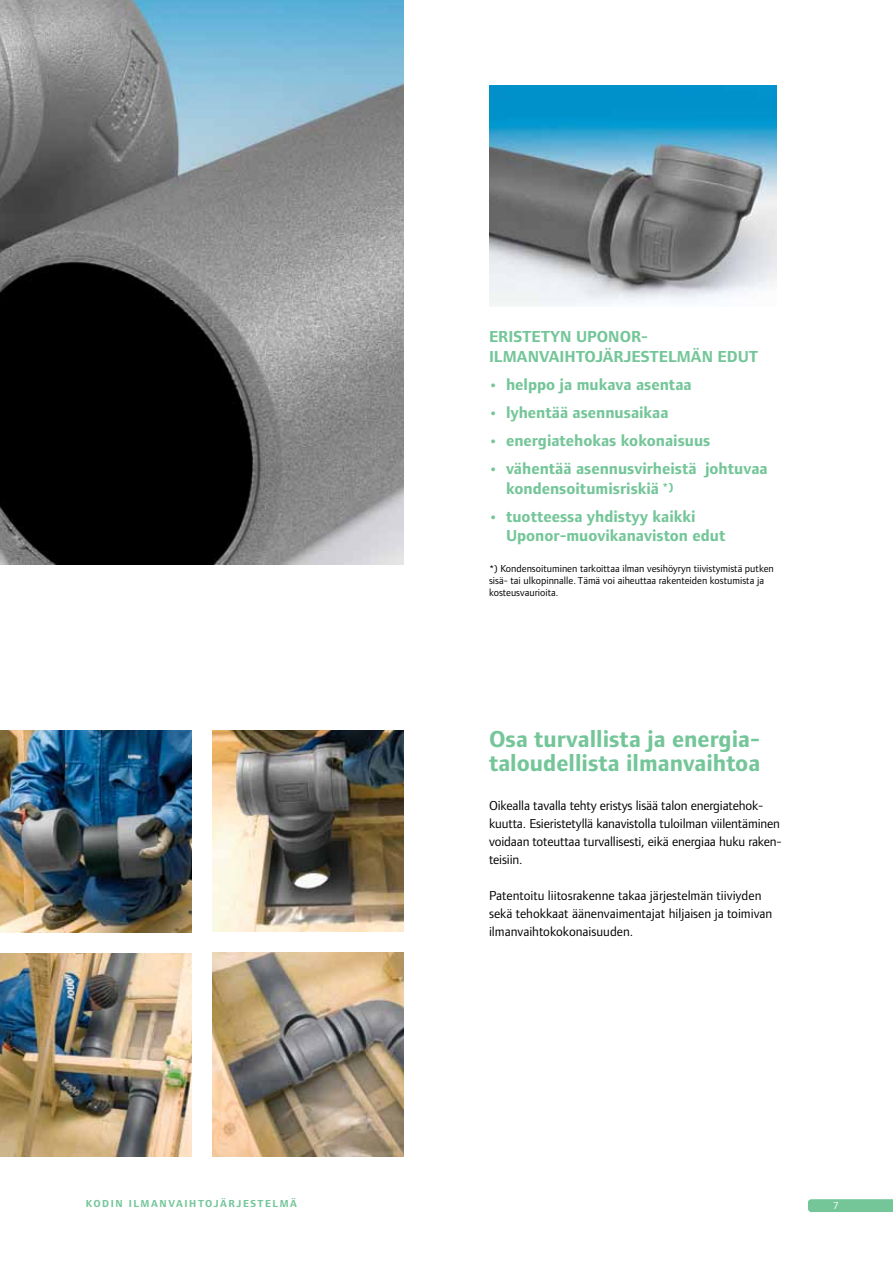
<style>
.page{position:relative;width:893px;height:1263px;background:#fff}
.page>*{position:absolute;margin:0;border:0;box-sizing:border-box;transform-origin:0 0}
.t1{font:700 24px/24px "Foundry Form Sans";color:#74c699}
.t2{font:700 16.5px/19.5px "Foundry Form Sans";color:#74c699}
.t3{font:13.5px/18px "Foundry Form Sans";letter-spacing:-.01em;color:#000}
.t4{font:10.5px/12px "Foundry Form Sans";color:#000}
.t5{font:700 10.5px "Foundry Form Sans";letter-spacing:.15em;color:#74c699}
.t6{font:10.5px "Foundry Form Sans";color:#fff}
</style>
<div class="page">
<img style="left:0;top:0;width:404px;height:564px">
<svg style="left:808px;top:1199px;width:85px;height:13px"></svg>
<img style="left:0;top:954px;width:191px;height:203px">
<img style="left:213px;top:730px;width:191px;height:201px">
<img style="left:213px;top:952px;width:191px;height:205px">
<img style="left:0;top:730px;width:191px;height:202px">
<img style="left:489px;top:85px;width:288px;height:221px">
<p class="t2" style="left:489px;top:326px;width:271px;line-height:20.5px">ERISTETYN UPONOR-<br>ILMANVAIHTOJÄRJESTELMÄN EDUT</p>
<p class="t2" style="left:489px;top:375px;width:204px">• helppo ja mukava asentaa</p>
<p class="t2" style="left:489px;top:403px;width:181px">• lyhentää asennusaikaa</p>
<p class="t2" style="left:489px;top:431px;width:223px">• energiatehokas kokonaisuus</p>
<p class="t2" style="left:506px;top:459px;width:263px;text-indent:-17px">• vähentää asennusvirheistä johtuvaa kondensoitumisriskiä <sup>*)</sup></p>
<p class="t2" style="left:506px;top:506px;width:221px;text-indent:-17px">• tuotteessa yhdistyy kaikki<br>Uponor-muovikanaviston edut</p>
<p class="t4" style="left:489px;top:562px;width:286px">*) Kondensoituminen tarkoittaa ilman vesihöyryn tiivistymistä putken sisä- tai ulkopinnalle. Tämä voi aiheuttaa rakenteiden kostumista ja kosteusvaurioita.</p>
<h1 class="t1" style="left:489px;top:727px;width:273px">Osa turvallista ja energia&shy;taloudellista ilmanvaihtoa</h1>
<p class="t3" style="left:489px;top:796px;width:294px">Oikealla tavalla tehty eristys lisää talon energiatehok&shy;kuutta. Esieristetyllä kanavistolla tuloilman viilentäminen voidaan toteuttaa turvallisesti, eikä energiaa huku raken&shy;teisiin.</p>
<p class="t3" style="left:489px;top:886px;width:285px">Patentoitu liitosrakenne takaa järjestelmän tiiviyden sekä tehokkaat äänenvaimentajat hiljaisen ja toimivan ilmanvaihtokokonaisuuden.</p>
<p class="t5" style="left:86px;top:1197px;width:213px">KODIN ILMANVAIHTOJÄRJESTELMÄ</p>
<p class="t6" style="left:833px;top:1199px;width:7px">7</p>
</div>
